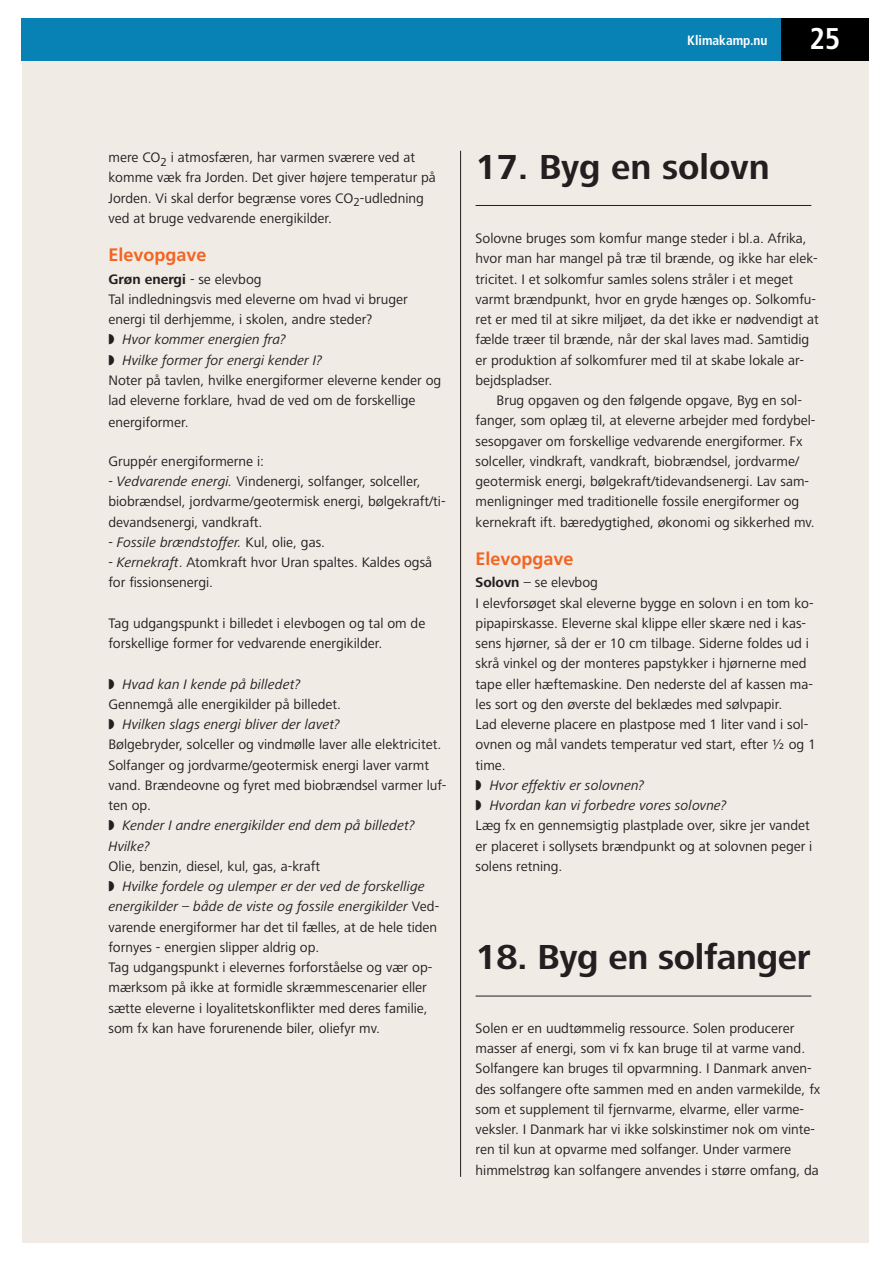
<style>
.page{position:relative;width:893px;height:1264px;background:#fff}
.page>*{position:absolute;margin:0;border:0;box-sizing:border-box;transform-origin:0 0}
.t1{font:700 36px "Frutiger Next LT";letter-spacing:-.01em;color:#231f20}
.t2{font:700 condensed 30px "Frutiger LT Std";color:#fff}
.t3{font:700 18px "Frutiger LT Std";color:#f36421}
.t4{font:14.25px/20.2px "Frutiger Next LT";color:#231f20}
.t5{font:italic 14.25px "Frutiger Next LT";color:#231f20}
.t6{font:700 condensed 13.5px "Frutiger LT Std";color:#fff}
.s1{font-weight:700}
.s2{font-style:italic}
.s3{font-style:normal}
</style>
<div class="page">
<div style="left:22px;top:52px;width:847px;height:1190px;background:#f0ebe5"></div>
<div style="left:21px;top:18px;width:761px;height:42px;background:#0881b5"></div>
<div style="left:781px;top:18px;width:88px;height:42px;background:#000"></div>
<hr style="left:460px;top:151px;width:1px;height:1026px;background:#231f20">
<hr style="left:476px;top:205px;width:335px;height:1px;background:#231f20">
<hr style="left:476px;top:996px;width:335px;height:1px;background:#231f20">
<p class="t6" style="left:687px;top:32px;width:82px">Klimakamp.nu</p>
<h2 class="t2" style="left:809px;top:21px;width:33px">25</h2>
<p class="t4" style="left:108px;top:147px;width:329px">mere CO<sub>2</sub> i atmosfæren, har varmen sværere ved at komme væk fra Jorden. Det giver højere temperatur på Jorden. Vi skal derfor begrænse vores CO<sub>2</sub>-udledning ved at bruge vedvarende energikilder.</p>
<p class="t3" style="left:108px;top:248px;width:100px">Elevopgave</p>
<p class="t4" style="left:108px;top:269px;width:334px"><span class="s1">Grøn energi</span> - se elevbog<br>Tal indledningsvis med eleverne om hvad vi bruger energi til derhjemme, i skolen, andre steder?<br>◗ <span class="s2">Hvor kommer energien fra?<br></span>◗ <span class="s2">Hvilke former for energi kender I?<br></span>Noter på tavlen, hvilke energiformer eleverne kender og lad eleverne forklare, hvad de ved om de forskellige</p>
<p class="t4" style="left:108px;top:412px;width:82px">energiformer.</p>
<p class="t4" style="left:108px;top:451px;width:157px">Gruppér energiformerne i:</p>
<p class="t4" style="left:108px;top:471px;width:339px"><span class="s2">- Vedvarende energi.</span> Vindenergi, solfanger, solceller, biobrændsel, jordvarme/geotermisk energi, bølgekraft/ti&shy;devandsenergi, vandkraft.</p>
<p class="t5" style="left:108px;top:534px;width:218px">- Fossile brændstoffer. <span class="s3">Kul, olie, gas.</span></p>
<p class="t4" style="left:108px;top:552px;width:325px"><span class="s2">- Kernekraft</span>. Atomkraft hvor Uran spaltes. Kaldes også for fissionsenergi.</p>
<p class="t4" style="left:108px;top:613px;width:318px">Tag udgangspunkt i billedet i elevbogen og tal om de forskellige former for vedvarende energikilder.</p>
<p class="t4" style="left:108px;top:674px;width:339px">◗ <span class="s2">Hvad kan I kende på billedet?<br></span>Gennemgå alle energikilder på billedet.<br>◗ <span class="s2">Hvilken slags energi bliver der lavet?<br></span>Bølgebryder, solceller og vindmølle laver alle elektricitet.<br>Solfanger og jordvarme/geotermisk energi laver varmt vand. Brændeovne og fyret med biobrændsel varmer luf&shy;ten op.<br>◗ <span class="s2">Kender I andre energikilder end dem på billedet?<br>Hvilke?</span></p>
<p class="t4" style="left:108px;top:856px;width:332px">Olie, benzin, diesel, kul, gas, a-kraft<br>◗ <span class="s2">Hvilke fordele og ulemper er der ved de forskellige energikilder – både de viste og fossile energikilder</span> Ved&shy;varende energiformer har det til fælles, at de hele tiden fornyes - energien slipper aldrig op.<br>Tag udgangspunkt i elevernes forforståelse og vær op&shy;mærksom på ikke at formidle skræmmescenarier eller sætte eleverne i loyalitetskonflikter med deres familie, som fx kan have forurenende biler, oliefyr mv.</p>
<h1 class="t1" style="left:476px;top:147px;width:296px">17. Byg en solovn</h1>
<p class="t4" style="left:476px;top:228px;width:345px">Solovne bruges som komfur mange steder i bl.a. Afrika, hvor man har mangel på træ til brænde, og ikke har elek&shy;tricitet. I et solkomfur samles solens stråler i et meget varmt brændpunkt, hvor en gryde hænges op. Solkomfu&shy;ret er med til at sikre miljøet, da det ikke er nødvendigt at fælde træer til brænde, når der skal laves mad. Samtidig er produktion af solkomfurer med til at skabe lokale ar&shy;bejdspladser.</p>
<p class="t4" style="left:476px;top:390px;width:341px;text-indent:21px">Brug opgaven og den følgende opgave, Byg en sol&shy;fanger, som oplæg til, at eleverne arbejder med fordybel&shy;sesopgaver om forskellige vedvarende energiformer. Fx solceller, vindkraft, vandkraft, biobrændsel, jordvarme/ geotermisk energi, bølgekraft/tidevandsenergi. Lav sam&shy;menligninger med traditionelle fossile energiformer og kernekraft ift. bæredygtighed, økonomi og sikkerhed mv.</p>
<p class="t3" style="left:476px;top:552px;width:100px">Elevopgave</p>
<p class="t4" style="left:476px;top:572px;width:342px"><span class="s1">Solovn</span> – se elevbog<br>I elevforsøget skal eleverne bygge en solovn i en tom ko&shy;pipapirskasse. Eleverne skal klippe eller skære ned i kas&shy;sens hjørner, så der er 10 cm tilbage. Siderne foldes ud i skrå vinkel og der monteres papstykker i hjørnerne med tape eller hæftemaskine. Den nederste del af kassen ma&shy;les sort og den øverste del beklædes med sølvpapir.<br>Lad eleverne placere en plastpose med 1 liter vand i sol&shy;ovnen og mål vandets temperatur ved start, efter ½ og 1 time.<br>◗ <span class="s2">Hvor effektiv er solovnen?<br></span>◗ <span class="s2">Hvordan kan vi forbedre vores solovne?<br></span>Læg fx en gennemsigtig plastplade over, sikre jer vandet er placeret i sollysets brændpunkt og at solovnen peger i solens retning.</p>
<h1 class="t1" style="left:476px;top:936px;width:337px">18. Byg en solfanger</h1>
<p class="t4" style="left:476px;top:1018px;width:346px">Solen er en uudtømmelig ressource. Solen producerer masser af energi, som vi fx kan bruge til at varme vand.<br>Solfangere kan bruges til opvarmning. I Danmark anven&shy;des solfangere ofte sammen med en anden varmekilde, fx som et supplement til fjernvarme, elvarme, eller varme&shy;veksler. I Danmark har vi ikke solskinstimer nok om vinte&shy;ren til kun at opvarme med solfanger. Under varmere himmelstrøg kan solfangere anvendes i større omfang, da</p>
</div>
